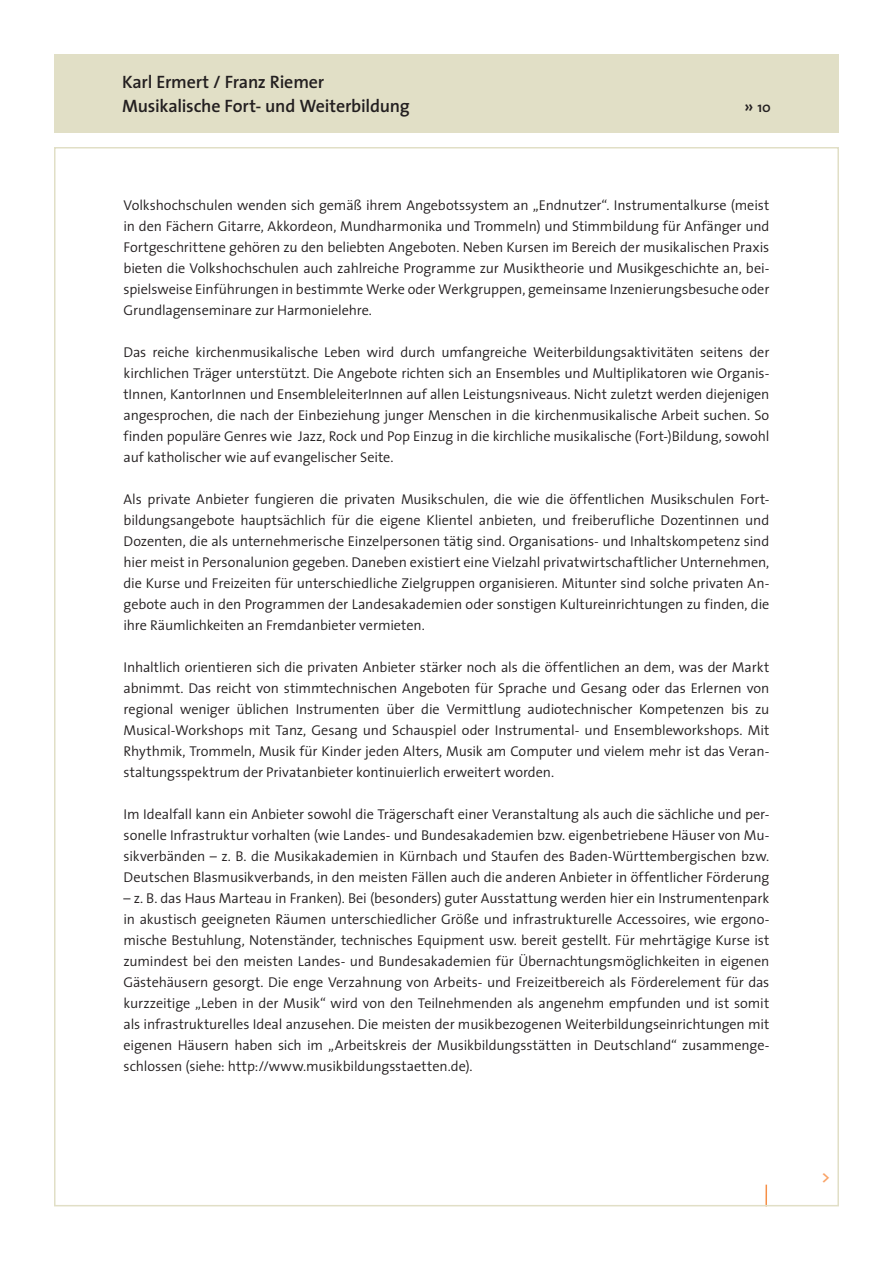
<style>
.page{position:relative;width:893px;height:1263px;background:#fff}
.page>*{position:absolute;margin:0;border:0;box-sizing:border-box;transform-origin:0 0}
.Titel_Folgeseite{font:600 18px "The Sans";letter-spacing:-.01em;color:#231f20}
.t1{font:600 16.5px "The Sans";color:#f9a367}
.Fließtext{font:300 14.25px/21px "The Sans";letter-spacing:-.01em;color:#231f20;text-align:justify}
.Titel_Folgeseite-2{font:600 14.25px "The Sans";color:#231f20}
.s1{font-size:18px}
</style>
<div class="page">
<hr style="left:765px;top:1184px;width:2px;height:22px;background:#f68f46">
<div style="left:54px;top:54px;width:785px;height:79px;background:#e1dfc6"></div>
<p class="Titel_Folgeseite" style="left:122px;top:70px;width:204px">Karl Ermert / Franz Riemer</p>
<p class="Titel_Folgeseite" style="left:122px;top:94px;width:289px">Musikalische Fort- und Weiterbildung</p>
<p class="Titel_Folgeseite-2" style="left:744px;top:98px;width:28px"><span class="s1">»</span> 10</p>
<p class="Fließtext" style="left:124px;top:195px;width:647px">Volkshochschulen wenden sich gemäß ihrem Angebotssystem an „Endnutzer“. Instrumentalkurse (meist in den Fächern Gitarre, Akkordeon, Mundharmonika und Trommeln) und Stimmbildung für Anfänger und Fortgeschrittene gehören zu den beliebten Angeboten. Neben Kursen im Bereich der musikalischen Praxis bieten die Volkshochschulen auch zahlreiche Programme zur Musiktheorie und Musikgeschichte an, bei&shy;spielsweise Einführungen in bestimmte Werke oder Werkgruppen, gemeinsame Inzenierungsbesuche oder Grundlagenseminare zur Harmonielehre.</p>
<p class="Fließtext" style="left:124px;top:342px;width:647px">Das reiche kirchenmusikalische Leben wird durch umfangreiche Weiterbildungsaktivitäten seitens der kirchlichen Träger unterstützt. Die Angebote richten sich an Ensembles und Multiplikatoren wie Organis&shy;tInnen, KantorInnen und EnsembleleiterInnen auf allen Leistungsniveaus. Nicht zuletzt werden diejenigen angesprochen, die nach der Einbeziehung junger Menschen in die kirchenmusikalische Arbeit suchen. So finden populäre Genres wie Jazz, Rock und Pop Einzug in die kirchliche musikalische (Fort-)Bildung, sowohl auf katholischer wie auf evangelischer Seite.</p>
<p class="Fließtext" style="left:124px;top:489px;width:647px">Als private Anbieter fungieren die privaten Musikschulen, die wie die öffentlichen Musikschulen Fort&shy;bildungsangebote hauptsächlich für die eigene Klientel anbieten, und freiberufliche Dozentinnen und Dozenten, die als unternehmerische Einzelpersonen tätig sind. Organisations- und Inhaltskompetenz sind hier meist in Personalunion gegeben. Daneben existiert eine Vielzahl privatwirtschaftlicher Unternehmen, die Kurse und Freizeiten für unterschiedliche Zielgruppen organisieren. Mitunter sind solche privaten An&shy;gebote auch in den Programmen der Landesakademien oder sonstigen Kultureinrichtungen zu finden, die ihre Räumlichkeiten an Fremdanbieter vermieten.</p>
<p class="Fließtext" style="left:124px;top:657px;width:647px">Inhaltlich orientieren sich die privaten Anbieter stärker noch als die öffentlichen an dem, was der Markt abnimmt. Das reicht von stimmtechnischen Angeboten für Sprache und Gesang oder das Erlernen von regional weniger üblichen Instrumenten über die Vermittlung audiotechnischer Kompetenzen bis zu Musical-Workshops mit Tanz, Gesang und Schauspiel oder Instrumental- und Ensembleworkshops. Mit Rhythmik, Trommeln, Musik für Kinder jeden Alters, Musik am Computer und vielem mehr ist das Veran&shy;staltungsspektrum der Privatanbieter kontinuierlich erweitert worden.</p>
<p class="Fließtext" style="left:124px;top:804px;width:647px">Im Idealfall kann ein Anbieter sowohl die Trägerschaft einer Veranstaltung als auch die sächliche und per&shy;sonelle Infrastruktur vorhalten (wie Landes- und Bundesakademien bzw. eigenbetriebene Häuser von Mu&shy;sikverbänden – z. B. die Musikakademien in Kürnbach und Staufen des Baden-Württembergischen bzw.<br>Deutschen Blasmusikverbands, in den meisten Fällen auch die anderen Anbieter in öffentlicher Förderung</p>
<p class="Fließtext" style="left:124px;top:888px;width:647px">– z. B. das Haus Marteau in Franken). Bei (besonders) guter Ausstattung werden hier ein Instrumentenpark in akustisch geeigneten Räumen unterschiedlicher Größe und infrastrukturelle Accessoires, wie ergono&shy;mische Bestuhlung, Notenständer, technisches Equipment usw. bereit gestellt. Für mehrtägige Kurse ist zumindest bei den meisten Landes- und Bundesakademien für Übernachtungsmöglichkeiten in eigenen Gästehäusern gesorgt. Die enge Verzahnung von Arbeits- und Freizeitbereich als Förderelement für das kurzzeitige „Leben in der Musik“ wird von den Teilnehmenden als angenehm empfunden und ist somit als infrastrukturelles Ideal anzusehen. Die meisten der musikbezogenen Weiterbildungseinrichtungen mit eigenen Häusern haben sich im „Arbeitskreis der Musikbildungsstätten in Deutschland“ zusammenge&shy;schlossen (siehe: http://www.musikbildungsstaetten.de).</p>
<p class="t1" style="left:822px;top:1166px;width:10px">&gt;</p>
</div>
